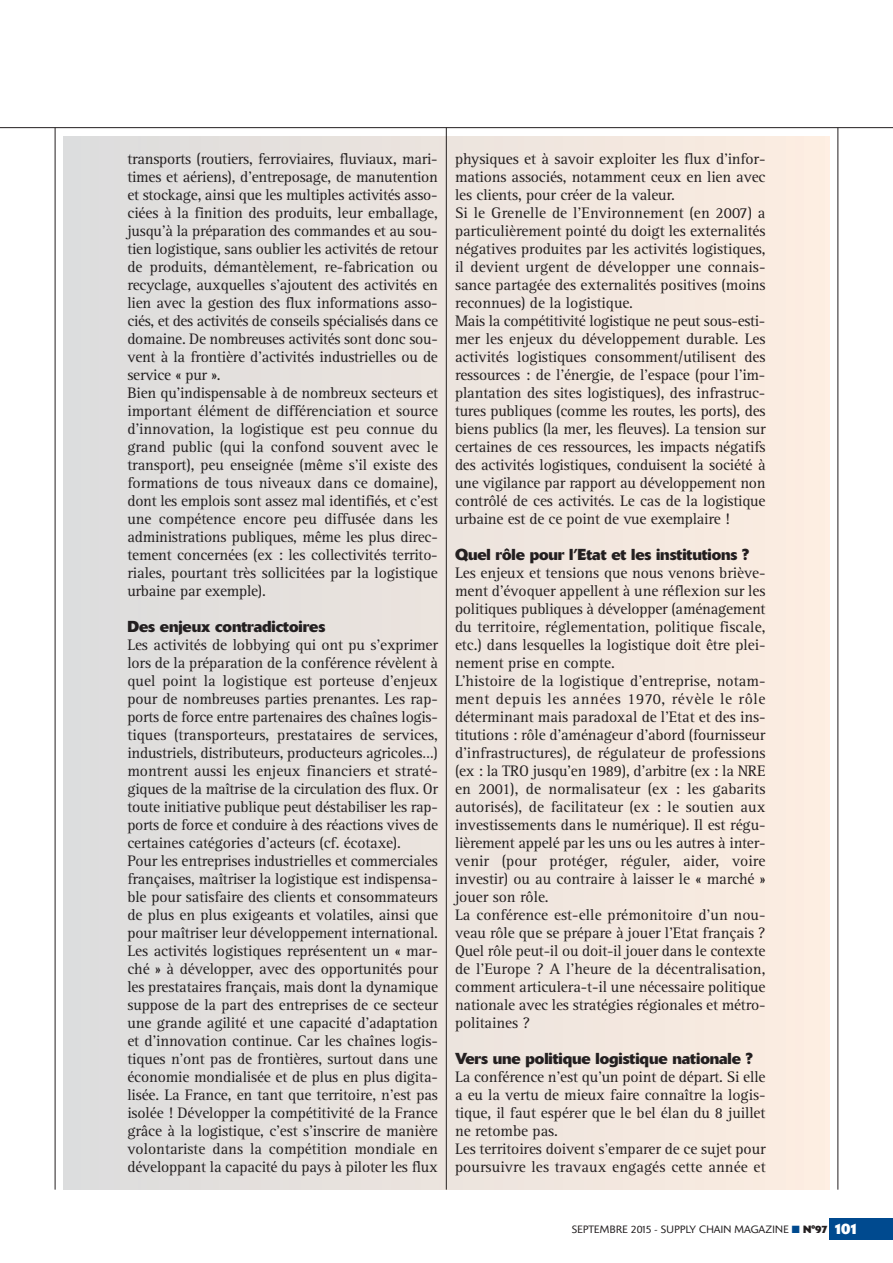
<style>
.page{position:relative;width:893px;height:1263px;background:#fff}
.page>*{position:absolute;margin:0;border:0;box-sizing:border-box;transform-origin:0 0}
.t1{font:15.75px/18px "Rotis Serif";letter-spacing:-.01em;color:#231f20}
.t2{font:700 15.75px "Delta";letter-spacing:-.005em;color:#231f20}
.t3{font:300 10.5px "Delta";letter-spacing:.02em;color:#231f20}
.s1{color:#004a8f}
.s2{font-weight:700}
.s3{font-weight:700;font-size:15px;color:#fff}
</style>
<div class="page">
<div style="left:64px;top:136px;width:765px;height:1054px;background:linear-gradient(to right,#dcdcdc,#fcede0)"></div>
<hr style="left:837px;top:128px;width:1px;height:1062px;background:#231f20">
<hr style="left:446px;top:128px;width:1px;height:1062px;background:#231f20">
<hr style="left:55px;top:128px;width:1px;height:1062px;background:#231f20">
<div style="left:829px;top:1218px;width:63px;height:22px;background:#004a8f"></div>
<hr style="left:0;top:127px;width:892px;height:1px;background:#231f20">
<p class="t1" style="left:127px;top:151px;width:312px">transports (routiers, ferroviaires, fluviaux, mari&shy;times et aériens), d’entreposage, de manutention et stockage, ainsi que les multiples activités asso&shy;ciées à la finition des produits, leur emballage, jusqu’à la préparation des commandes et au sou&shy;tien logistique, sans oublier les activités de retour de produits, démantèlement, re-fabrication ou recyclage, auxquelles s’ajoutent des activités en lien avec la gestion des flux informations asso&shy;ciés, et des activités de conseils spécialisés dans ce domaine. De nombreuses activités sont donc sou&shy;vent à la frontière d’activités industrielles ou de service « pur ».<br>Bien qu’indispensable à de nombreux secteurs et important élément de différenciation et source d’innovation, la logistique est peu connue du grand public (qui la confond souvent avec le transport), peu enseignée (même s’il existe des formations de tous niveaux dans ce domaine), dont les emplois sont assez mal identifiés, et c’est une compétence encore peu diffusée dans les administrations publiques, même les plus direc&shy;tement concernées (ex : les collectivités territo&shy;riales, pourtant très sollicitées par la logistique urbaine par exemple).</p>
<p class="t2" style="left:127px;top:621px;width:199px">Des enjeux contradictoires</p>
<p class="t1" style="left:127px;top:637px;width:312px">Les activités de lobbying qui ont pu s’exprimer lors de la préparation de la conférence révèlent à quel point la logistique est porteuse d’enjeux pour de nombreuses parties prenantes. Les rap&shy;ports de force entre partenaires des chaînes logis&shy;tiques (transporteurs, prestataires de services, industriels, distributeurs, producteurs agricoles…) montrent aussi les enjeux financiers et straté&shy;giques de la maîtrise de la circulation des flux. Or toute initiative publique peut déstabiliser les rap&shy;ports de force et conduire à des réactions vives de certaines catégories d’acteurs (cf. écotaxe).<br>Pour les entreprises industrielles et commerciales françaises, maîtriser la logistique est indispensa&shy;ble pour satisfaire des clients et consommateurs de plus en plus exigeants et volatiles, ainsi que pour maîtriser leur développement international.<br>Les activités logistiques représentent un « mar&shy;ché » à développer, avec des opportunités pour les prestataires français, mais dont la dynamique suppose de la part des entreprises de ce secteur une grande agilité et une capacité d’adaptation et d’innovation continue. Car les chaînes logis&shy;tiques n’ont pas de frontières, surtout dans une économie mondialisée et de plus en plus digita&shy;lisée. La France, en tant que territoire, n’est pas isolée ! Développer la compétitivité de la France grâce à la logistique, c’est s’inscrire de manière volontariste dans la compétition mondiale en développant la capacité du pays à piloter les flux</p>
<p class="t1" style="left:455px;top:151px;width:312px">physiques et à savoir exploiter les flux d’infor&shy;mations associés, notamment ceux en lien avec les clients, pour créer de la valeur.<br>Si le Grenelle de l’Environnement (en 2007) a particulièrement pointé du doigt les externalités négatives produites par les activités logistiques, il devient urgent de développer une connais&shy;sance partagée des externalités positives (moins reconnues) de la logistique.<br>Mais la compétitivité logistique ne peut sous-esti&shy;mer les enjeux du développement durable. Les activités logistiques consomment/utilisent des ressources : de l’énergie, de l’espace (pour l’im&shy;plantation des sites logistiques), des infrastruc&shy;tures publiques (comme les routes, les ports), des biens publics (la mer, les fleuves). La tension sur certaines de ces ressources, les impacts négatifs des activités logistiques, conduisent la société à une vigilance par rapport au développement non contrôlé de ces activités. Le cas de la logistique urbaine est de ce point de vue exemplaire !</p>
<p class="t2" style="left:455px;top:549px;width:296px">Quel rôle pour l’Etat et les institutions ?</p>
<p class="t1" style="left:455px;top:565px;width:312px">Les enjeux et tensions que nous venons briève&shy;ment d’évoquer appellent à une réflexion sur les politiques publiques à développer (aménagement du territoire, réglementation, politique fiscale, etc.) dans lesquelles la logistique doit être plei&shy;nement prise en compte.<br>L’histoire de la logistique d’entreprise, notam&shy;ment depuis les années 1970, révèle le rôle déterminant mais paradoxal de l’Etat et des ins&shy;titutions : rôle d’aménageur d’abord (fournisseur d’infrastructures), de régulateur de professions (ex : la TRO jusqu’en 1989), d’arbitre (ex : la NRE en 2001), de normalisateur (ex : les gabarits autorisés), de facilitateur (ex : le soutien aux investissements dans le numérique). Il est régu&shy;lièrement appelé par les uns ou les autres à inter&shy;venir (pour protéger, réguler, aider, voire investir) ou au contraire à laisser le « marché » jouer son rôle.<br>La conférence est-elle prémonitoire d’un nou&shy;veau rôle que se prépare à jouer l’Etat français ?<br>Quel rôle peut-il ou doit-il jouer dans le contexte de l’Europe ? A l’heure de la décentralisation, comment articulera-t-il une nécessaire politique nationale avec les stratégies régionales et métro&shy;politaines ?</p>
<p class="t2" style="left:455px;top:1053px;width:299px">Vers une politique logistique nationale ?</p>
<p class="t1" style="left:455px;top:1069px;width:312px">La conférence n’est qu’un point de départ. Si elle a eu la vertu de mieux faire connaître la logis&shy;tique, il faut espérer que le bel élan du 8 juillet ne retombe pas.<br>Les territoires doivent s’emparer de ce sujet pour poursuivre les travaux engagés cette année et</p>
<p class="t3" style="left:572px;top:1225px;width:288px">SEPTEMBRE 2015 - SUPPLY CHAIN MAGAZINE <span class="s1">■</span> <span class="s2">N°97</span> <span class="s3">101</span></p>
</div>
